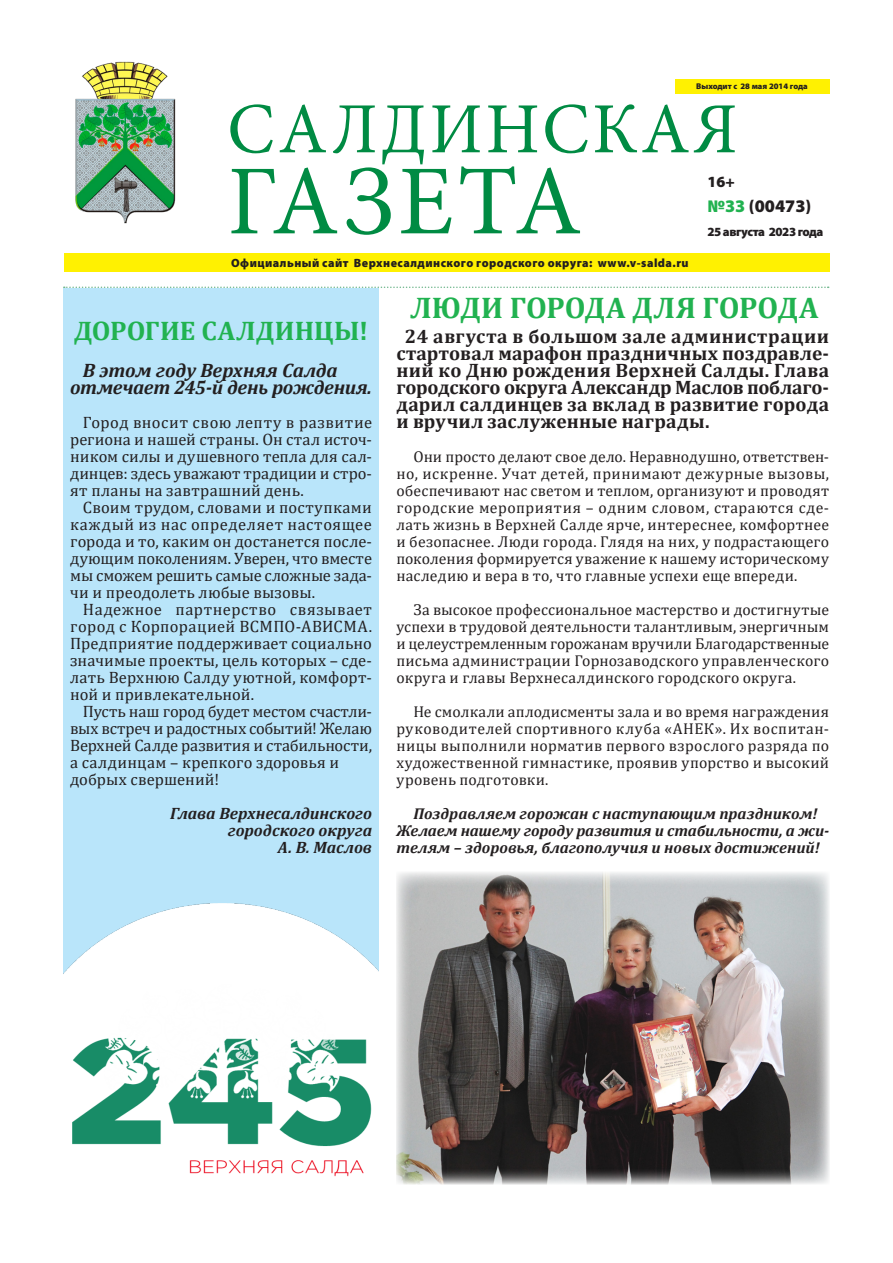
<style>
.page{position:relative;width:893px;height:1263px;background:#fff}
.page>*{position:absolute;margin:0;border:0;box-sizing:border-box;transform-origin:0 0}
.t1{font:99.15px "Minion Pro";letter-spacing:.04em;color:#008b43}
.t2{font:72px "Minion Pro";letter-spacing:.04em;color:#008b43}
.заг_статьи{font:700 30px "Cambria";color:#21b250}
.заг_статьи-2{font:700 27px "Cambria";letter-spacing:.005em;color:#21b250}
.тело{font:700 19.5px/17px "Cambria";letter-spacing:.015em;color:#231f20;text-align:justify}
.ответ{font:italic 700 19.5px "Cambria";letter-spacing:-.01em;color:#231f20}
.t3{font:900 17.7px "Myriad Pro";color:#231f20}
.ответ-2{font:16.5px/17px "Cambria";letter-spacing:.005em;color:#231f20;text-align:justify}
.подпись{font:italic 700 16.5px "Cambria";color:#231f20}
.тело-2{font:15.75px/17px "Cambria";letter-spacing:.015em;color:#231f20;text-align:justify}
.тело-3{font:italic 700 15.75px/17px "Cambria";color:#231f20}
.t4{font:900 15.6px "Myriad Pro";color:#231f20}
.t5{font:900 12.45px "Myriad Pro";letter-spacing:-.035em;color:#231f20}
.t6{font:900 12px "Myriad Pro";letter-spacing:.04em;color:#231f20}
.t7{font:900 8.4px "Myriad Pro";color:#231f20}
.s1{color:#21b250}
</style>
<div class="page">
<div style="left:64px;top:254px;width:765px;height:18px;background:#fff101"></div>
<img style="left:75px;top:61px;width:101px;height:163px">
<div style="left:675px;top:79px;width:154px;height:15px;background:#fff101"></div>
<svg style="left:64px;top:287px;width:765px;height:1px"></svg>
<div style="left:63px;top:288px;width:315px;height:896px;background:#b9e5fa"></div>
<img style="left:63px;top:904px;width:315px;height:280px">
<img style="left:396px;top:872px;width:433px;height:312px">
<p class="t7" style="left:696px;top:82px;width:113px">Выходит с 28 мая 2014 года</p>
<h2 class="t2" style="left:227px;top:81px;width:512px">САЛДИНСКАЯ</h2>
<h1 class="t1" style="left:227px;top:135px;width:356px">ГАЗЕТА</h1>
<p class="t6" style="left:231px;top:256px;width:459px">Официальный сайт Верхнесалдинского городского округа: www.v-salda.ru</p>
<p class="t4" style="left:707px;top:173px;width:29px">16+</p>
<p class="t3" style="left:707px;top:196px;width:105px"><span class="s1">№33</span> (00473)</p>
<p class="t5" style="left:707px;top:224px;width:118px">25 августа 2023 года</p>
<p class="заг_статьи-2" style="left:74px;top:312px;width:295px">ДОРОГИЕ САЛДИНЦЫ!</p>
<p class="ответ" style="left:83px;top:357px;width:256px">В этом году Верхняя Салда</p>
<p class="ответ" style="left:70px;top:374px;width:303px">отмечает 245-й день рождения.</p>
<p class="ответ-2" style="left:70px;top:414px;width:303px;text-indent:13px">Город вносит свою лепту в развитие региона и нашей страны. Он стал источ&shy;ником силы и душевного тепла для сал&shy;динцев: здесь уважают традиции и стро&shy;ят планы на завтрашний день.</p>
<p class="ответ-2" style="left:70px;top:499px;width:303px;text-indent:13px">Своим трудом, словами и поступками каждый из нас определяет настоящее города и то, каким он достанется после&shy;дующим поколениям. Уверен, что вместе мы сможем решить самые сложные зада&shy;чи и преодолеть любые вызовы.</p>
<p class="ответ-2" style="left:70px;top:601px;width:303px;text-indent:13px">Надежное партнерство связывает город с Корпорацией ВСМПО-АВИСМА.<br>Предприятие поддерживает социально значимые проекты, цель которых – сде&shy;лать Верхнюю Салду уютной, комфорт&shy;ной и привлекательной.</p>
<p class="ответ-2" style="left:70px;top:703px;width:303px;text-indent:13px">Пусть наш город будет местом счастли&shy;вых встреч и радостных событий! Желаю Верхней Салде развития и стабильности, а салдинцам – крепкого здоровья и</p>
<p class="ответ-2" style="left:70px;top:771px;width:151px">добрых свершений!</p>
<p class="подпись" style="left:170px;top:802px;width:203px">Глава Верхнесалдинского</p>
<p class="подпись" style="left:228px;top:819px;width:146px">городского округа</p>
<p class="подпись" style="left:278px;top:836px;width:96px">А. В. Маслов</p>
<p class="заг_статьи" style="left:410px;top:287px;width:410px">ЛЮДИ ГОРОДА ДЛЯ ГОРОДА</p>
<p class="тело" style="left:396px;top:327px;width:434px;text-indent:9px">24 августа в большом зале администрации стартовал марафон праздничных поздравле&shy;ний ко Дню рождения Верхней Салды. Глава городского округа Александр Маслов поблаго&shy;дарил салдинцев за вклад в развитие города и вручил заслуженные награды.</p>
<p class="тело-2" style="left:396px;top:448px;width:434px;text-indent:17px">Они просто делают свое дело. Неравнодушно, ответствен&shy;но, искренне. Учат детей, принимают дежурные вызовы, обеспечивают нас светом и теплом, организуют и проводят городские мероприятия – одним словом, стараются сде&shy;лать жизнь в Верхней Салде ярче, интереснее, комфортнее и безопаснее. Люди города. Глядя на них, у подрастающего поколения формируется уважение к нашему историческому наследию и вера в то, что главные успехи еще впереди.</p>
<p class="тело-2" style="left:396px;top:601px;width:434px;text-indent:17px">За высокое профессиональное мастерство и достигнутые успехи в трудовой деятельности талантливым, энергичным и целеустремленным горожанам вручили Благодарственные письма администрации Горнозаводского управленческого округа и главы Верхнесалдинского городского округа.</p>
<p class="тело-2" style="left:396px;top:703px;width:434px;text-indent:17px">Не смолкали аплодисменты зала и во время награждения руководителей спортивного клуба «АНЕК». Их воспитан&shy;ницы выполнили норматив первого взрослого разряда по художественной гимнастике, проявив упорство и высокий уровень подготовки.</p>
<p class="тело-3" style="left:413px;top:805px;width:406px">Поздравляем горожан с наступающим праздником!</p>
<p class="тело-3" style="left:396px;top:822px;width:434px">Желаем нашему городу развития и стабильности, а жи&shy;телям – здоровья, благополучия и новых достижений!</p>
</div>
